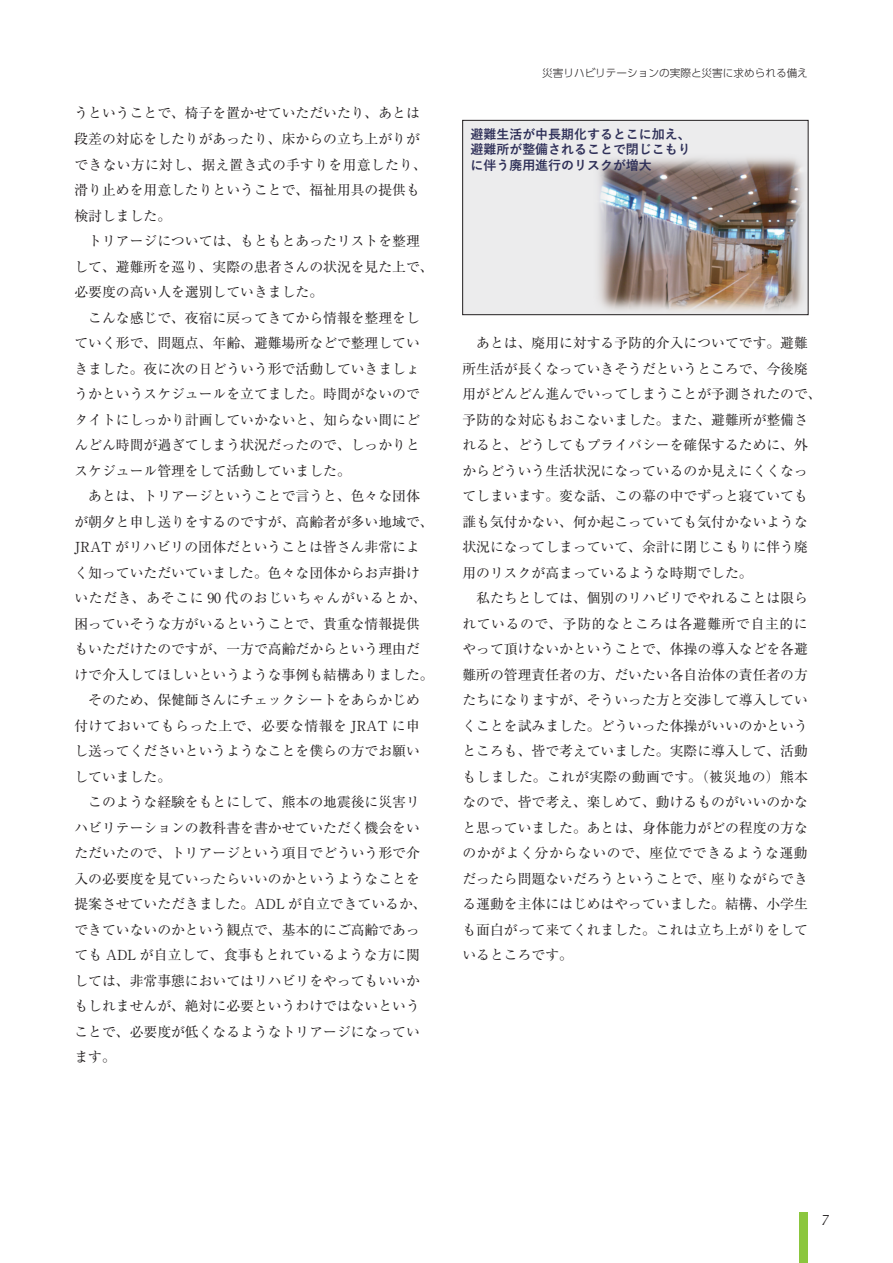
<style>
.page{position:relative;width:893px;height:1263px;background:#fff}
.page>*{position:absolute;margin:0;border:0;box-sizing:border-box;transform-origin:0 0}
.t1{font:italic 14.85px "Palatino";color:#231f20}
.t2{font:13.8px/25.5px "Ryumin Pr 6 N";color:#231f20}
.t3{font:700 12.9px/15.8px "Yu Gothic";color:#2e2f58;text-align:justify}
.t4{font:300 10.65px "UD Shin Go Pr 6 N";color:#231f20}
</style>
<div class="page">
<div style="left:799px;top:1212px;width:9px;height:51px;background:#8bc63e"></div>
<div style="left:463px;top:120px;width:345px;height:195px;background:#ececed"></div>
<img style="left:598px;top:158px;width:206px;height:153px">
<div style="left:462px;top:120px;width:346px;height:195px;border:1px solid #231f20"></div>
<p class="t2" style="left:74px;top:100px;width:361px">うということで、椅子を置かせていただいたり、あとは段差の対応をしたりがあったり、床からの立ち上がりができない方に対し、据え置き式の手すりを用意したり、滑り止めを用意したりということで、福祉用具の提供も検討しました。<br>　トリアージについては、もともとあったリストを整理して、避難所を巡り、実際の患者さんの状況を見た上で、必要度の高い人を選別していきました。<br>　こんな感じで、夜宿に戻ってきてから情報を整理をしていく形で、問題点、年齢、避難場所などで整理していきました。夜に次の日どういう形で活動していきましょうかというスケジュールを立てました。時間がないのでタイトにしっかり計画していかないと、知らない間にどんどん時間が過ぎてしまう状況だったので、しっかりとスケジュール管理をして活動していました。<br>　あとは、トリアージということで言うと、色々な団体が朝夕と申し送りをするのですが、高齢者が多い地域で、<br>JRAT がリハビリの団体だということは皆さん非常によく知っていただいていました。色々な団体からお声掛けいただき、あそこに 90 代のおじいちゃんがいるとか、困っていそうな方がいるということで、貴重な情報提供もいただけたのですが、一方で高齢だからという理由だけで介入してほしいというような事例も結構ありました。　そのため、保健師さんにチェックシートをあらかじめ付けておいてもらった上で、必要な情報を JRAT に申し送ってくださいというようなことを僕らの方でお願いしていました。<br>　このような経験をもとにして、熊本の地震後に災害リハビリテーションの教科書を書かせていただく機会をいただいたので、トリアージという項目でどういう形で介入の必要度を見ていったらいいのかというようなことを提案させていただきました。ADL が自立できているか、できていないのかという観点で、基本的にご高齢であっても ADL が自立して、食事もとれているような方に関しては、非常事態においてはリハビリをやってもいいかもしれませんが、絶対に必要というわけではないということで、必要度が低くなるようなトリアージになっています。</p>
<p class="t4" style="left:542px;top:65px;width:267px">災害リハビリテーションの実際と災害に求められる備え</p>
<p class="t3" style="left:470px;top:126px;width:222px">避難⽣活が中⻑期化するとこに加え、避難所が整備されることで閉じこもりに伴う廃⽤進⾏のリスクが増⼤</p>
<p class="t2" style="left:462px;top:329px;width:361px">　あとは、廃用に対する予防的介入についてです。避難所生活が長くなっていきそうだというところで、今後廃用がどんどん進んでいってしまうことが予測されたので、予防的な対応もおこないました。また、避難所が整備されると、どうしてもプライバシーを確保するために、外からどういう生活状況になっているのか見えにくくなってしまいます。変な話、この幕の中でずっと寝ていても誰も気付かない、何か起こっていても気付かないような状況になってしまっていて、余計に閉じこもりに伴う廃用のリスクが高まっているような時期でした。<br>　私たちとしては、個別のリハビリでやれることは限られているので、予防的なところは各避難所で自主的にやって頂けないかということで、体操の導入などを各避難所の管理責任者の方、だいたい各自治体の責任者の方たちになりますが、そういった方と交渉して導入していくことを試みました。どういった体操がいいのかというところも、皆で考えていました。実際に導入して、活動もしました。これが実際の動画です。（被災地の）熊本なので、皆で考え、楽しめて、動けるものがいいのかなと思っていました。あとは、身体能力がどの程度の方なのかがよく分からないので、座位でできるような運動だったら問題ないだろうということで、座りながらできる運動を主体にはじめはやっていました。結構、小学生も面白がって来てくれました。これは立ち上がりをしているところです。</p>
<p class="t1" style="left:822px;top:1207px;width:9px">7</p>
</div>
